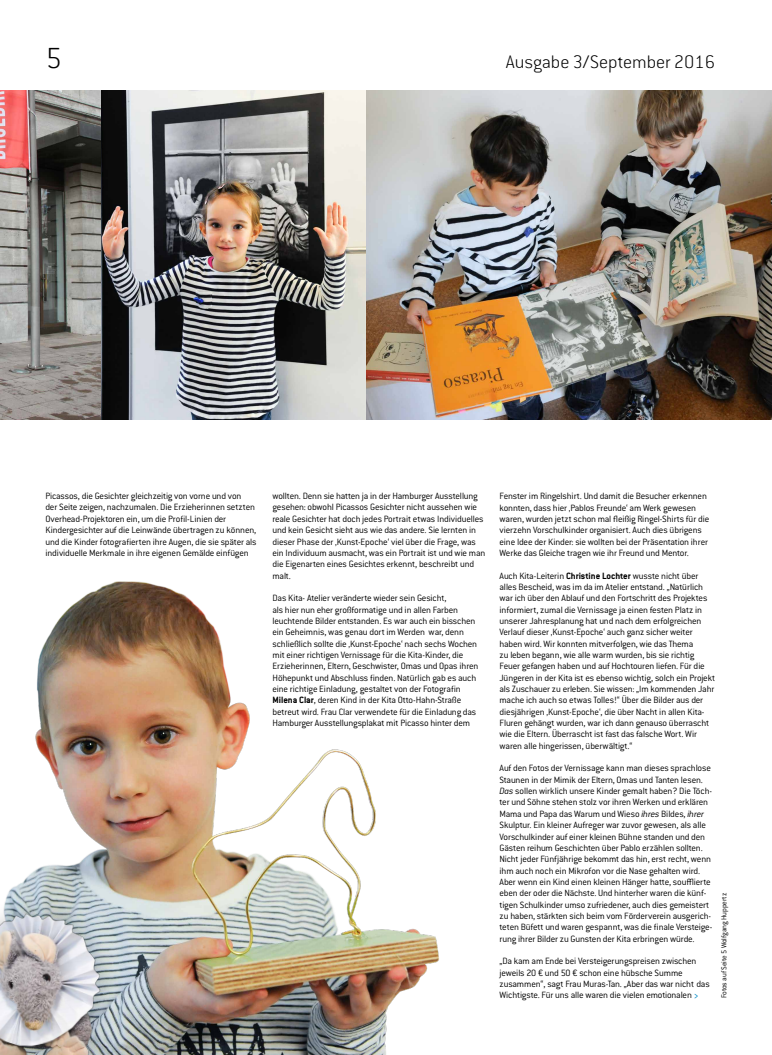
<style>
.page{position:relative;width:772px;height:1055px;background:#fff}
.page>*{position:absolute;margin:0;border:0;box-sizing:border-box;transform-origin:0 0}
.t1{font:300 expanded 32px "Conduit For Elbkinder";color:#000}
.t2{font:300 expanded 20px "Conduit For Elbkinder";color:#000}
.t3{font:300 10px/11.3px "Conduit For Elbkinder";letter-spacing:-.015em;color:#000}
.t4{font:300 8px "Conduit For Elbkinder";letter-spacing:-.02em;color:#000}
.s1{font-weight:700}
.s2{font-style:italic}
.s3{font-stretch:expanded;font-size:14px;color:#018ac6}
</style>
<div class="page">
<img style="left:8px;top:581px;width:431px;height:473px">
<img style="left:0;top:91px;width:771px;height:329px">
<div style="left:0;top:893px;width:121px;height:161px;background:#000;opacity:.25"></div>
<img style="left:0;top:900px;width:114px;height:154px">
<h1 class="t1" style="left:45px;top:41px;width:18px">5</h1>
<h2 class="t2" style="left:505px;top:51px;width:211px">Ausgabe 3/September 2016</h2>
<p class="t3" style="left:45px;top:490px;width:212px">Picassos, die Gesichter gleichzeitig von vorne und von<br>der Seite zeigen, nachzumalen. Die Erzieherinnen setzten Overhead-Projektoren ein, um die Profil-Linien der Kindergesichter auf die Leinwände übertragen zu können, und die Kinder fotografierten ihre Augen, die sie später als individuelle Merkmale in ihre eigenen Gemälde einfügen</p>
<p class="t3" style="left:272px;top:490px;width:214px">wollten. Denn sie hatten ja in der Hamburger Ausstellung gesehen: obwohl Picassos Gesichter nicht aussehen wie reale Gesichter hat doch jedes Portrait etwas Individuelles und kein Gesicht sieht aus wie das andere. Sie lernten in dieser Phase der ‚Kunst-Epoche‘ viel über die Frage, was ein Individuum ausmacht, was ein Portrait ist und wie man die Eigenarten eines Gesichtes erkennt, beschreibt und malt.</p>
<p class="t3" style="left:272px;top:592px;width:207px">Das Kita- Atelier veränderte wieder sein Gesicht,<br>als hier nun eher großformatige und in allen Farben leuchtende Bilder entstanden. Es war auch ein bisschen ein Geheimnis, was genau dort im Werden war, denn schließlich sollte die ‚Kunst-Epoche‘ nach sechs Wochen mit einer richtigen Vernissage für die Kita-Kinder, die Erzieherinnen, Eltern, Geschwister, Omas und Opas ihren Höhepunkt und Abschluss finden. Natürlich gab es auch eine richtige Einladung, gestaltet von der Fotografin <span class="s1">Milena Clar</span>, deren Kind in der Kita Otto-Hahn-Straße betreut wird. Frau Clar verwendete für die Einladung das Hamburger Ausstellungsplakat mit Picasso hinter dem</p>
<p class="t3" style="left:499px;top:490px;width:211px">Fenster im Ringelshirt. Und damit die Besucher erkennen konnten, dass hier ‚Pablos Freunde‘ am Werk gewesen waren, wurden jetzt schon mal fleißig Ringel-Shirts für die vierzehn Vorschulkinder organisiert. Auch dies übrigens eine Idee der Kinder: sie wollten bei der Präsentation ihrer Werke das Gleiche tragen wie ihr Freund und Mentor.</p>
<p class="t3" style="left:499px;top:570px;width:217px">Auch Kita-Leiterin <span class="s1">Christine Lochter</span> wusste nicht über alles Bescheid, was im da im Atelier entstand. „Natürlich war ich über den Ablauf und den Fortschritt des Projektes informiert, zumal die Vernissage ja einen festen Platz in unserer Jahresplanung hat und nach dem erfolgreichen Verlauf dieser ‚Kunst-Epoche‘ auch ganz sicher weiter haben wird. Wir konnten mitverfolgen, wie das Thema<br>zu leben begann, wie alle warm wurden, bis sie richtig Feuer gefangen haben und auf Hochtouren liefen. Für die Jüngeren in der Kita ist es ebenso wichtig, solch ein Projekt als Zuschauer zu erleben. Sie wissen: „Im kommenden Jahr mache ich auch so etwas Tolles!“ Über die Bilder aus der diesjährigen ‚Kunst-Epoche‘, die über Nacht in allen Kita-Fluren gehängt wurden, war ich dann genauso überrascht wie die Eltern. Überrascht ist fast das falsche Wort. Wir waren alle hingerissen, überwältigt.“</p>
<p class="t3" style="left:499px;top:762px;width:214px">Auf den Fotos der Vernissage kann man dieses sprachlose Staunen in der Mimik der Eltern, Omas und Tanten lesen.<br><span class="s2">Das</span> sollen wirklich unsere Kinder gemalt haben? Die Töch&shy;ter und Söhne stehen stolz vor ihren Werken und erklären Mama und Papa das Warum und Wieso <span class="s2">ihres</span> Bildes, <span class="s2">ihrer </span>Skulptur. Ein kleiner Aufreger war zuvor gewesen, als alle Vorschulkinder auf einer kleinen Bühne standen und den Gästen reihum Geschichten über Pablo erzählen sollten.<br>Nicht jeder Fünfjährige bekommt das hin, erst recht, wenn ihm auch noch ein Mikrofon vor die Nase gehalten wird.<br>Aber wenn ein Kind einen kleinen Hänger hatte, soufflierte eben der oder die Nächste. Und hinterher waren die künf&shy;tigen Schulkinder umso zufriedener, auch dies gemeistert zu haben, stärkten sich beim vom Förderverein ausgerich&shy;teten Büfett und waren gespannt, was die finale Versteige&shy;rung ihrer Bilder zu Gunsten der Kita erbringen würde.</p>
<p class="t3" style="left:499px;top:955px;width:211px">„Da kam am Ende bei Versteigerungspreisen zwischen jeweils 20 € und 50 € schon eine hübsche Summe zusammen“, sagt Frau Muras-Tan. „Aber das war nicht das Wichtigste. Für uns alle waren die vielen emotionalen <span class="s3">›</span></p>
<p class="t4" style="left:719px;top:998px;width:107px;rotate:-90deg">Fotos auf Seite 5 Wolfgang Huppertz</p>
</div>
